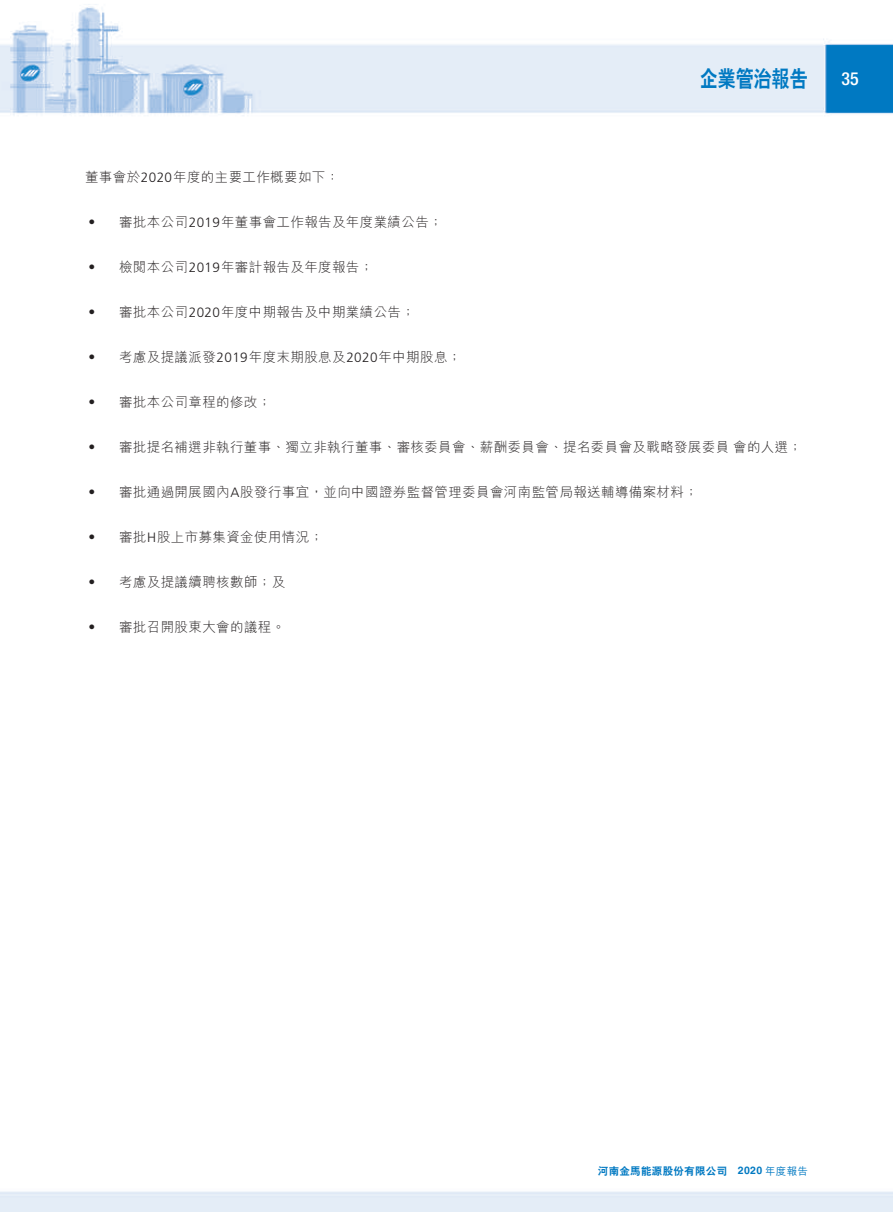
<style>
.page{position:relative;width:893px;height:1212px;background:#fff}
.page>*{position:absolute;margin:0;border:0;box-sizing:border-box;transform-origin:0 0}
.t1{font:800 22.5px "C Hei 2 HK";color:#0079c2;scale:.8 1}
.t2{font:500 condensed 18px "Helvetica Neue LT Std";color:#fff}
.t3{font:300 13.5px "M Hei HK";letter-spacing:.03em;color:#231f20}
.t4{font:800 10.5px "C Hei 2 HK";letter-spacing:.03em;color:#0079c2}
.s1{font-family:"Frutiger LT Std"}
.s2{font-family:"Helvetica LT Std";font-weight:700}
.s3{font-family:"M Hei HK";font-weight:500}
</style>
<div class="page">
<img style="left:0;top:4px;width:893px;height:1208px">
<h1 class="t1" style="left:700px;top:64px;width:136px">企業管治報告</h1>
<p class="t3" style="left:85px;top:170px;width:256px">董事會於<span class="s1">2020</span>年度的主要工作概要如下：</p>
<p class="t3" style="left:85px;top:215px;width:359px">• 審批本公司<span class="s1">2019</span>年董事會工作報告及年度業績公告；</p>
<p class="t3" style="left:85px;top:260px;width:290px">• 檢閱本公司<span class="s1">2019</span>年審計報告及年度報告；</p>
<p class="t3" style="left:85px;top:305px;width:331px">• 審批本公司<span class="s1">2020</span>年度中期報告及中期業績公告；</p>
<p class="t3" style="left:85px;top:350px;width:378px">• 考慮及提議派發<span class="s1">2019</span>年度末期股息及<span class="s1">2020</span>年中期股息；</p>
<p class="t3" style="left:85px;top:395px;width:188px">• 審批本公司章程的修改；</p>
<p class="t3" style="left:85px;top:440px;width:719px">• 審批提名補選非執行董事、獨立非執行董事、審核委員會、薪酬委員會、提名委員會及戰略發展委員會的人選；</p>
<p class="t3" style="left:85px;top:485px;width:614px">• 審批通過開展國內<span class="s1">A</span>股發行事宜，並向中國證券監督管理委員會河南監管局報送輔導備案材料；</p>
<p class="t3" style="left:85px;top:530px;width:240px">• 審批<span class="s1">H</span>股上市募集資金使用情況；</p>
<p class="t3" style="left:85px;top:575px;width:202px">• 考慮及提議續聘核數師；及</p>
<p class="t3" style="left:85px;top:620px;width:202px">• 審批召開股東大會的議程。</p>
<h2 class="t2" style="left:842px;top:67px;width:19px">35</h2>
<p class="t4" style="left:598px;top:1164px;width:212px">河南金馬能源股份有限公司 <span class="s2">2020</span> <span class="s3">年度報告</span></p>
</div>
